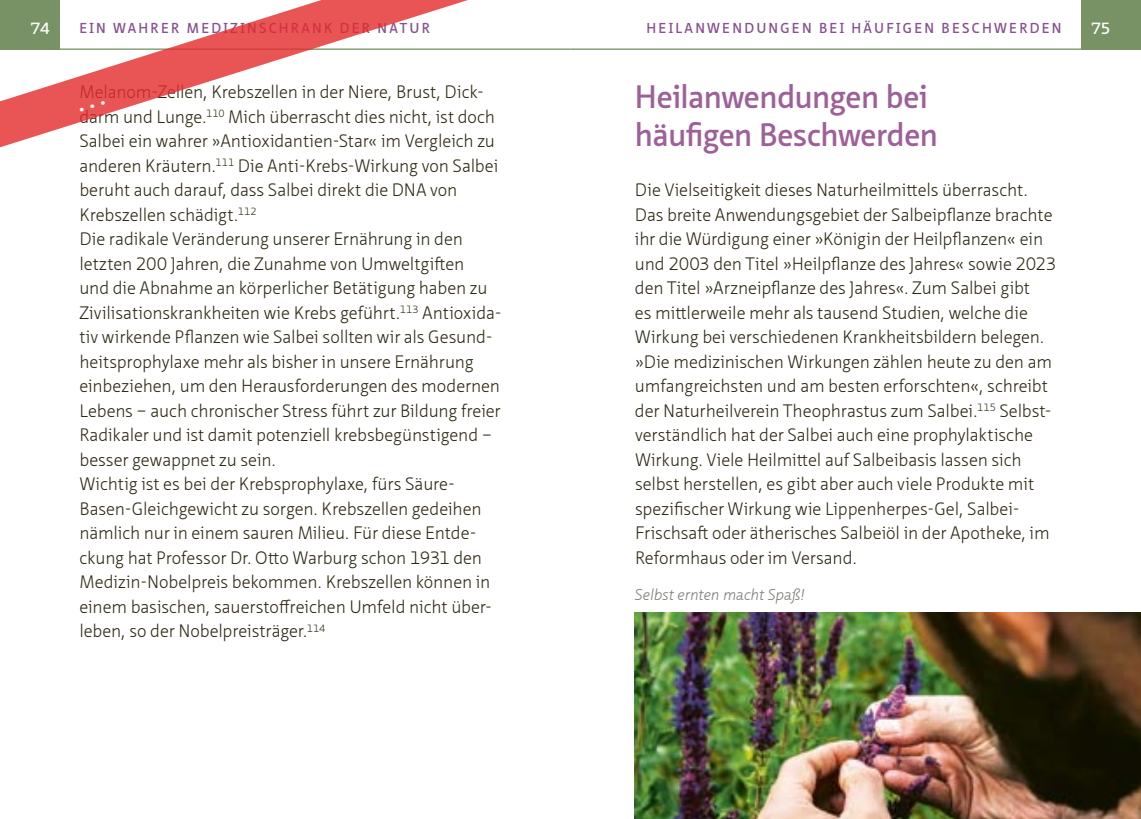
<style>
.page{position:relative;width:1141px;height:819px;background:#fff}
.page>*{position:absolute;margin:0;border:0;box-sizing:border-box;transform-origin:0 0}
.t1{font:600 31.5px/37.8px "Neue Sans Pro";letter-spacing:-.01em;color:#9e6098}
.t2{font:300 17.5px/24.5px "Neue Sans Pro";letter-spacing:-.005em;color:#2f2912}
.t3{font:600 15.75px "Neue Sans Pro";color:#fff}
.t4{font:italic 300 15.4px "Neue Sans Pro";letter-spacing:-.005em;color:#81807a}
.t5{font:600 14px "Neue Sans Pro";letter-spacing:.16em;color:#88518f}
</style>
<div class="page">
<div style="left:1081px;top:0;width:60px;height:50px;background:#789265"></div>
<hr style="left:0;top:48px;width:570px;height:2px;background:#789265">
<hr style="left:570px;top:48px;width:571px;height:2px;background:#789265">
<img style="left:635px;top:613px;width:506px;height:206px">
<svg style="left:0;top:0;width:555px;height:148px"></svg>
<svg style="left:80px;top:101px;width:25px;height:11px"></svg>
<p class="t3" style="left:31px;top:18px;width:20px">74</p>
<p class="t5" style="left:79px;top:19px;width:352px">EIN WAHRE R MEDIZINSCHRANK DE R NATUR</p>
<p class="t5" style="left:646px;top:19px;width:417px">HE ILANWENDUNGEN BE I HÄUFIGEN BE SCHWE RDEN</p>
<p class="t3" style="left:1091px;top:18px;width:20px">75</p>
<p class="t2" style="left:79px;top:79px;width:424px">Melanom-Zellen, Krebszellen in der Niere, Brust, Dick&shy;darm und Lunge.<sup>110</sup> Mich überrascht dies nicht, ist doch Salbei ein wahrer »Antioxidantien-Star« im Vergleich zu anderen Kräutern.<sup>111</sup> Die Anti-Krebs-Wirkung von Salbei beruht auch darauf, dass Salbei direkt die DNA von Krebszellen schädigt.<sup>112<br></sup>Die radikale Veränderung unserer Ernährung in den letzten 200 Jahren, die Zunahme von Umweltgiften<br>und die Abnahme an körperlicher Betätigung haben zu Zivilisationskrankheiten wie Krebs geführt.<sup>113</sup> Antioxida&shy;tiv wirkende Pflanzen wie Salbei sollten wir als Gesund&shy;heitsprophylaxe mehr als bisher in unsere Ernährung einbeziehen, um den Herausforderungen des modernen Lebens – auch chronischer Stress führt zur Bildung freier Radikaler und ist damit potenziell krebsbegünstigend – besser gewappnet zu sein.<br>Wichtig ist es bei der Krebsprophylaxe, fürs Säure-Basen-Gleichgewicht zu sorgen. Krebszellen gedeihen nämlich nur in einem sauren Milieu. Für diese Entde&shy;ckung hat Professor Dr. Otto Warburg schon 1931 den Medizin-Nobelpreis bekommen. Krebszellen können in einem basischen, sauerstoffreichen Umfeld nicht über&shy;leben, so der Nobelpreisträger.<sup>114</sup></p>
<h1 class="t1" style="left:635px;top:78px;width:305px">HEILANWENDUNGEN BEI<br>HÄUFIGEN BESCHWERDEN</h1>
<p class="t2" style="left:635px;top:177px;width:423px">Die Vielseitigkeit dieses Naturheilmittels überrascht.<br>Das breite Anwendungsgebiet der Salbeipflanze brachte ihr die Würdigung einer »Königin der Heilpflanzen« ein und 2003 den Titel »Heilpflanze des Jahres« sowie 2023 den Titel »Arzneipflanze des Jahres«. Zum Salbei gibt<br>es mittlerweile mehr als tausend Studien, welche die Wirkung bei verschiedenen Krankheitsbildern belegen. »Die medizinischen Wirkungen zählen heute zu den am umfangreichsten und am besten erforschten«, schreibt der Naturheilverein Theophrastus zum Salbei.<sup>115</sup> Selbst&shy;verständlich hat der Salbei auch eine prophylaktische Wirkung. Viele Heilmittel auf Salbeibasis lassen sich selbst herstellen, es gibt aber auch viele Produkte mit spezifischer Wirkung wie Lippenherpes-Gel, Salbei-Frischsaft oder ätherisches Salbeiöl in der Apotheke, im Reformhaus oder im Versand.</p>
<p class="t4" style="left:635px;top:584px;width:171px">Selbst ernten macht Spaß!</p>
</div>
